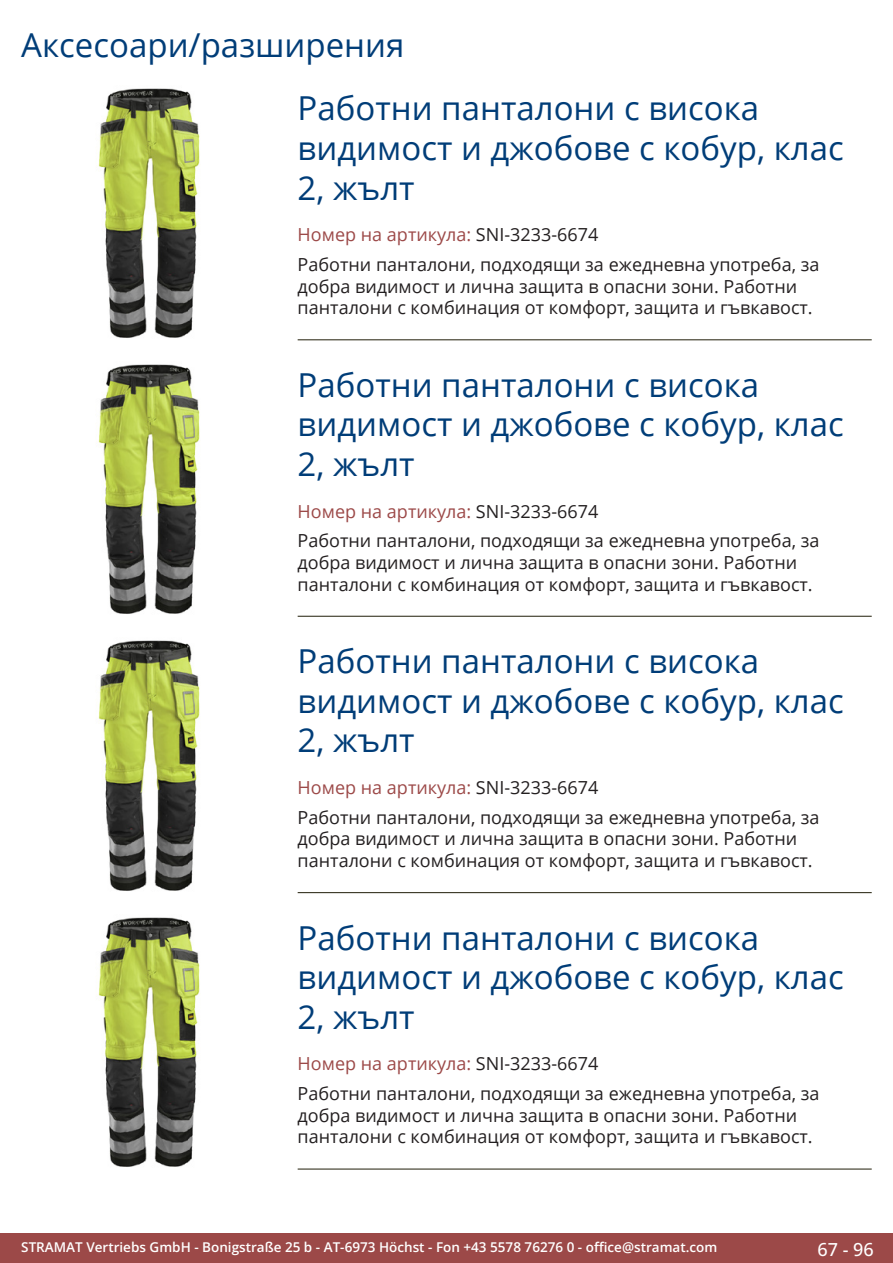
<style>
.page{position:relative;width:893px;height:1263px;background:#fff}
.page>*{position:absolute;margin:0;border:0;box-sizing:border-box;transform-origin:0 0}
.Produkttitel{font:33px/39.6px "Open Sans";color:#003d78}
.RastTitel{font:33px "Open Sans";color:#003d78}
.Beschreibung_Text{font:18px/21.6px "Open Sans";color:#231f20}
.TechDaten_Überschrif{font:18px "Open Sans";color:#9c4948}
.t1{font:500 18px "Open Sans";color:#fff}
.t2{font:600 13.5px "Open Sans";color:#fff}
.s1{color:#231f20}
</style>
<div class="page">
<div style="left:0;top:1233px;width:893px;height:30px;background:#9c4948"></div>
<hr style="left:298px;top:340px;width:574px;height:1px;background:#201d08">
<hr style="left:298px;top:616px;width:574px;height:1px;background:#201d08">
<hr style="left:298px;top:892px;width:574px;height:1px;background:#201d08">
<hr style="left:298px;top:1169px;width:574px;height:1px;background:#201d08">
<img style="left:98px;top:88px;width:102px;height:250px">
<img style="left:98px;top:364px;width:102px;height:250px">
<img style="left:98px;top:640px;width:102px;height:251px">
<img style="left:98px;top:917px;width:102px;height:250px">
<p class="RastTitel" style="left:21px;top:22px;width:385px">Аксесоари/разширения</p>
<p class="Produkttitel" style="left:298px;top:88px;width:548px">Работни панталони с висока видимост и джобове с кобур, клас<br>2, жълт</p>
<p class="TechDaten_Überschrif" style="left:298px;top:222px;width:302px">Номер на артикула: <span class="s1">SNI-3233-6674</span></p>
<p class="Beschreibung_Text" style="left:298px;top:253px;width:523px">Работни панталони, подходящи за ежедневна употреба, за добра видимост и лична защита в опасни зони. Работни панталони с комбинация от комфорт, защита и гъвкавост.</p>
<p class="Produkttitel" style="left:298px;top:364px;width:548px">Работни панталони с висока видимост и джобове с кобур, клас<br>2, жълт</p>
<p class="TechDaten_Überschrif" style="left:298px;top:499px;width:302px">Номер на артикула: <span class="s1">SNI-3233-6674</span></p>
<p class="Beschreibung_Text" style="left:298px;top:530px;width:523px">Работни панталони, подходящи за ежедневна употреба, за добра видимост и лична защита в опасни зони. Работни панталони с комбинация от комфорт, защита и гъвкавост.</p>
<p class="Produkttitel" style="left:298px;top:640px;width:548px">Работни панталони с висока видимост и джобове с кобур, клас<br>2, жълт</p>
<p class="TechDaten_Überschrif" style="left:298px;top:775px;width:302px">Номер на артикула: <span class="s1">SNI-3233-6674</span></p>
<p class="Beschreibung_Text" style="left:298px;top:806px;width:523px">Работни панталони, подходящи за ежедневна употреба, за добра видимост и лична защита в опасни зони. Работни панталони с комбинация от комфорт, защита и гъвкавост.</p>
<p class="Produkttitel" style="left:298px;top:917px;width:548px">Работни панталони с висока видимост и джобове с кобур, клас<br>2, жълт</p>
<p class="TechDaten_Überschrif" style="left:298px;top:1051px;width:302px">Номер на артикула: <span class="s1">SNI-3233-6674</span></p>
<p class="Beschreibung_Text" style="left:298px;top:1082px;width:523px">Работни панталони, подходящи за ежедневна употреба, за добра видимост и лична защита в опасни зони. Работни панталони с комбинация от комфорт, защита и гъвкавост.</p>
<p class="t2" style="left:21px;top:1238px;width:698px">STRAMAT Vertriebs GmbH - Bonigstraße 25 b - AT-6973 Höchst - Fon +43 5578 76276 0 - office@stramat.com</p>
<p class="t1" style="left:817px;top:1237px;width:58px">67 - 96</p>
</div>
